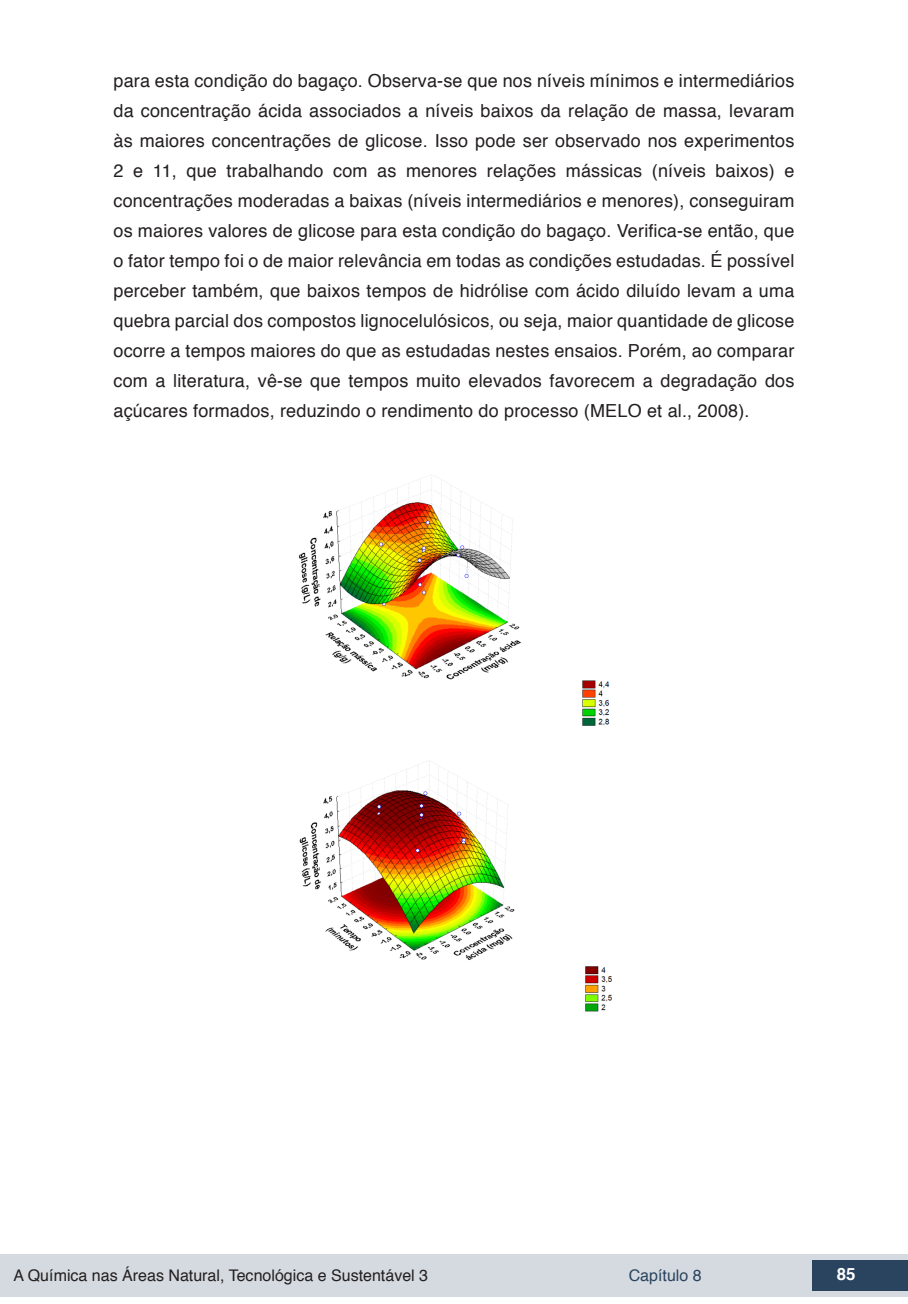
<style>
.page{position:relative;width:908px;height:1304px;background:#fff}
.page>*{position:absolute;margin:0;border:0;box-sizing:border-box;transform-origin:0 0}
.txt{font:18px/30px "Helvetica";letter-spacing:.01em;color:#231f20;text-align:justify}
.t1{font:700 16.8px "Helvetica";color:#fff}
.t2{font:16px "Helvetica";color:#231f20}
.t3{font:16px "Helvetica";color:#2a435e}
</style>
<div class="page">
<div style="left:0;top:1254px;width:906px;height:43px;background:#d4dadf"></div>
<div style="left:812px;top:1261px;width:95px;height:30px;background:#2a435e"></div>
<img style="left:299px;top:474px;width:311px;height:252px">
<img style="left:299px;top:760px;width:314px;height:252px">
<p class="txt" style="left:113px;top:66px;width:682px">para esta condição do bagaço. Observa-se que nos níveis mínimos e intermediários da concentração ácida associados a níveis baixos da relação de massa, levaram às maiores concentrações de glicose. Isso pode ser observado nos experimentos 2 e 11, que trabalhando com as menores relações mássicas (níveis baixos) e concentrações moderadas a baixas (níveis intermediários e menores), conseguiram os maiores valores de glicose para esta condição do bagaço. Verifica-se então, que o fator tempo foi o de maior relevância em todas as condições estudadas. É possível perceber também, que baixos tempos de hidrólise com ácido diluído levam a uma quebra parcial dos compostos lignocelulósicos, ou seja, maior quantidade de glicose ocorre a tempos maiores do que as estudadas nestes ensaios. Porém, ao comparar com a literatura, vê-se que tempos muito elevados favorecem a degradação dos açúcares formados, reduzindo o rendimento do processo (MELO et al., 2008).</p>
<p class="t2" style="left:14px;top:1263px;width:416px">A Química nas Áreas Natural, Tecnológica e Sustentável 3</p>
<p class="t3" style="left:628px;top:1263px;width:74px">Capítulo 8</p>
<p class="t1" style="left:836px;top:1261px;width:20px">85</p>
</div>
